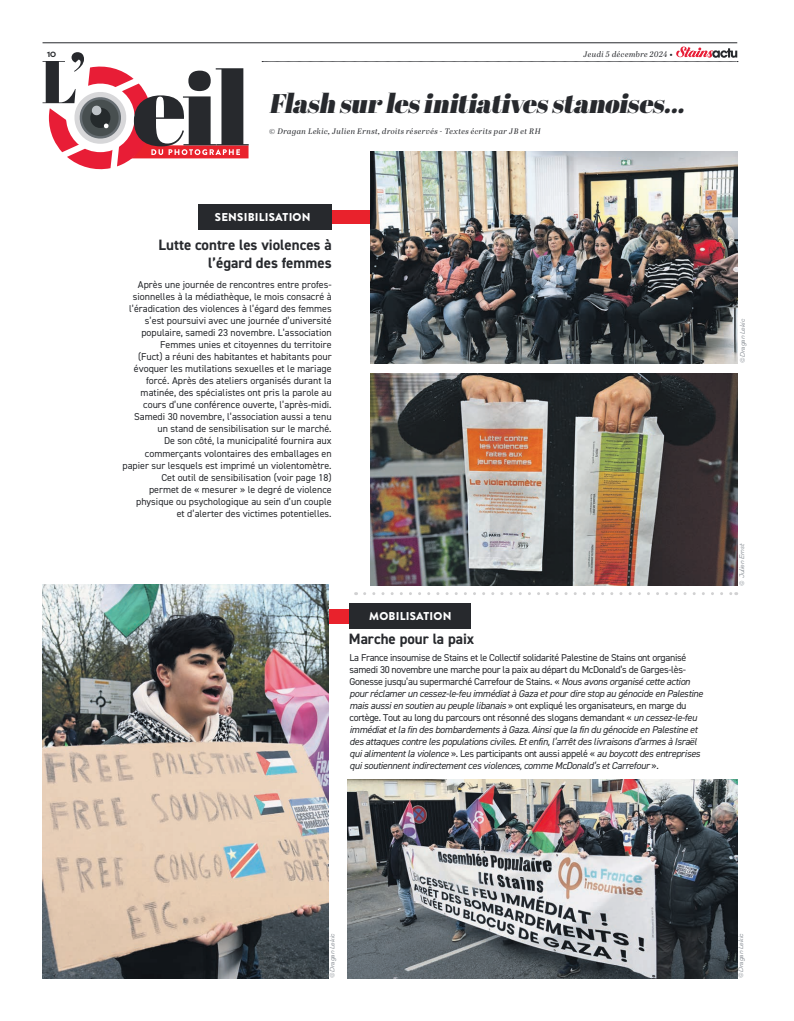
<style>
.page{position:relative;width:794px;height:1021px;background:#fff}
.page>*{position:absolute;margin:0;border:0;box-sizing:border-box;transform-origin:0 0}
.t1{font:italic 900 27px "Abril Display";color:#27292d}
.t2{font:700 15px/18px "DIN2014";color:#27292d;text-align:right}
.t3{font:900 11.4px "Brandon Grotesque";letter-spacing:.02em;color:#fff}
.t4{font:10px/12px "DIN2014";color:#27292d;text-align:right}
.t5{font:italic 10px/12px "DIN2014";letter-spacing:-.03em;color:#27292d}
.t6{font:italic 8px "Abril Display";letter-spacing:.05em;color:#27292d}
.t7{font:700 7px "Galano Classic Alt";color:#27292d}
.t8{font:italic 6px "Galano Classic Alt";letter-spacing:-.015em;color:#7f858c}
.s1{font-weight:900;font-style:normal}
.s2{font-style:normal}
</style>
<div class="page">
<hr style="left:43px;top:42px;width:694px;height:1px;background:#27292d">
<svg style="left:43px;top:52px;width:206px;height:118px"></svg>
<svg style="left:262px;top:47px;width:476px;height:15px"></svg>
<svg style="left:365px;top:592px;width:372px;height:3px"></svg>
<img style="left:370px;top:151px;width:367px;height:212px">
<img style="left:370px;top:374px;width:367px;height:212px">
<img style="left:347px;top:780px;width:390px;height:198px">
<img style="left:42px;top:584px;width:287px;height:394px">
<div style="left:332px;top:210px;width:38px;height:14px;background:#e9222c"></div>
<div style="left:198px;top:204px;width:134px;height:25px;background:#27292d"></div>
<div style="left:329px;top:609px;width:20px;height:14px;background:#e9222c"></div>
<div style="left:349px;top:603px;width:121px;height:25px;background:#27292d"></div>
<p class="t7" style="left:47px;top:49px;width:11px">10</p>
<p class="t6" style="left:583px;top:49px;width:91px">Jeudi 5 décembre 2024 <span class="s1">•</span></p>
<h1 class="t1" style="left:269px;top:84px;width:423px">Flash sur lesinitiativesstanoises...</h1>
<p class="t6" style="left:269px;top:125px;width:273px">© Dragan Lekic, Julien Ernst, droits réservés - Textes écrits par JB et RH</p>
<p class="t3" style="left:215px;top:209px;width:97px">SENSIBILISATION</p>
<h2 class="t2" style="left:159px;top:236px;width:174px">Lutte contre les violences à l’égard des femmes</h2>
<p class="t4" style="left:122px;top:279px;width:211px">Après une journée de rencontres entre profes&shy;sionnelles à la médiathèque, le mois consacré à l’éradication des violences à l’égard des femmes s’est poursuivi avec une journée d’université populaire, samedi 23 novembre. L’association Femmes unies et citoyennes du territoire<br>(Fuct) a réuni des habitantes et habitants pour évoquer les mutilations sexuelles et le mariage forcé. Après des ateliers organisés durant la matinée, des spécialistes ont pris la parole au cours d’une conférence ouverte, l’après-midi.<br>Samedi 30 novembre, l’association aussi a tenu un stand de sensibilisation sur le marché.<br>De son côté, la municipalité fournira aux commerçants volontaires des emballages en papier sur lesquels est imprimé un violentomètre.<br>Cet outil de sensibilisation (voir page 18)<br>permet de « mesurer » le degré de violence physique ou psychologique au sein d’un couple<br>et d’alerter des victimes potentielles.</p>
<p class="t3" style="left:369px;top:608px;width:84px">MOBILISATION</p>
<h2 class="t2" style="left:349px;top:629px;width:127px">Marche pour la paix</h2>
<p class="t5" style="left:349px;top:651px;width:355px"><span class="s2">La France insoumise de Stains et le Collectif solidarité Palestine de Stains ont organisé samedi 30 novembre une marche pour la paix au départ du McDonald’s de Garges-lès-Gonesse jusqu’au supermarché Carrefour de Stains. «</span> Nous avons organisé cette action pour réclamer un cessez-le-feu immédiat à Gaza et pour dire stop au génocide en Palestine mais aussi en soutien au peuple libanais <span class="s2">» ont expliqué les organisateurs, en marge du cortège. Tout au long du parcours ont résonné des slogans demandant «</span> un cessez-le-feu immédiat et la fin des bombardements à Gaza. Ainsi que la fin du génocide en Palestine et des attaques contre les populations civiles. Et enfin, l’arrêt des livraisons d’armes à Israël qui alimentent la violence <span class="s2">». Les participants ont aussi appelé «</span> au boycott des entreprises qui soutiennent indirectement ces violences, comme McDonald’s et Carrefour <span class="s2">».</span></p>
<p class="t8" style="left:738px;top:363px;width:46px;rotate:-90deg">© Dragan Lekic</p>
<p class="t8" style="left:738px;top:586px;width:44px;rotate:-90deg">© Julien Ernst</p>
<p class="t8" style="left:328px;top:978px;width:46px;rotate:-90deg">© Dragan Lekic</p>
<p class="t8" style="left:737px;top:978px;width:46px;rotate:-90deg">© Dragan Lekic</p>
</div>
